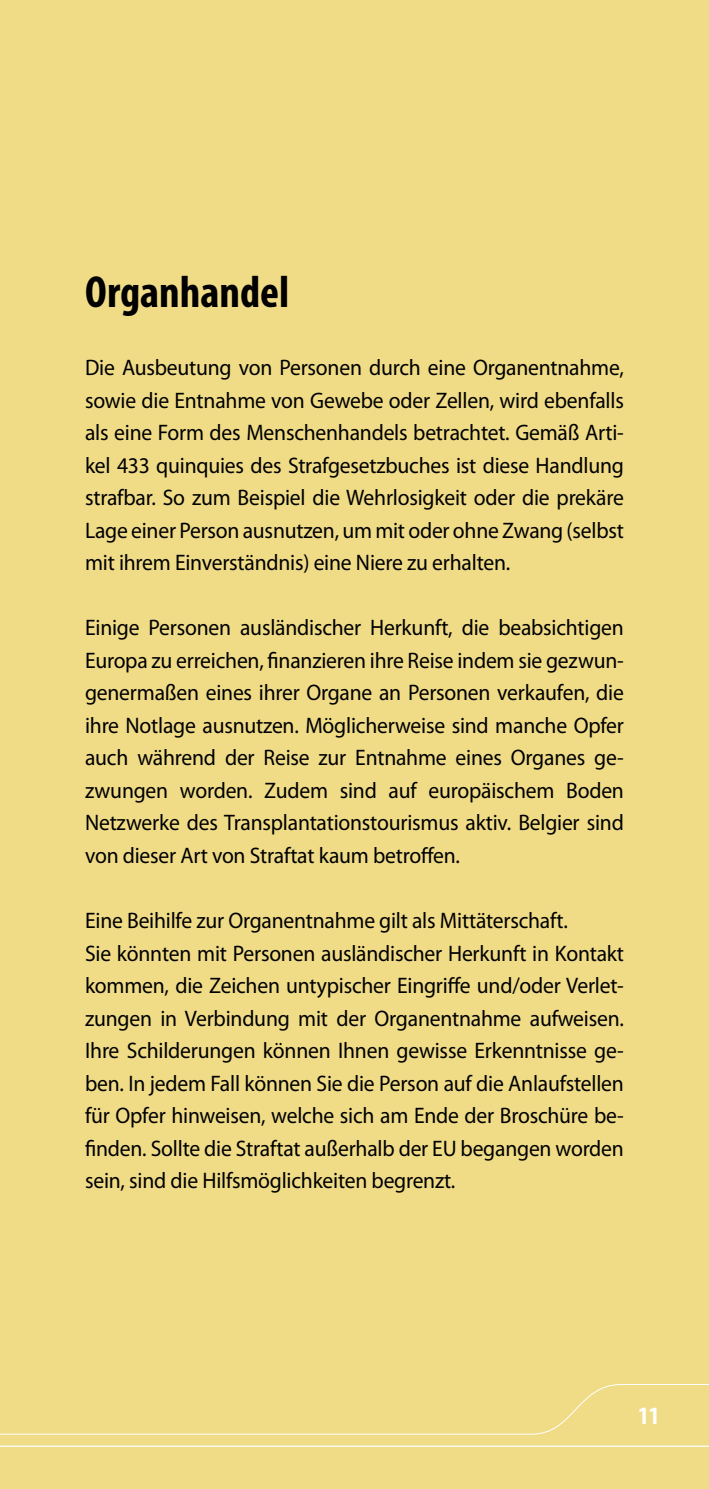
<style>
.page{position:relative;width:709px;height:1489px;background:#fff}
.page>*{position:absolute;margin:0;border:0;box-sizing:border-box;transform-origin:0 0}
.t1{font:700 condensed 45px "Myriad Pro";color:#000}
.t2{font:700 condensed 25px "Myriad Pro";color:#fff}
.t3{font:22.5px/32.5px "Myriad Pro";letter-spacing:-.01em;color:#000;text-align:justify;scale:.96 1}
</style>
<div class="page">
<div style="left:0;top:0;width:709px;height:1488px;background:#f0dc87"></div>
<hr style="left:0;top:1445px;width:709px;height:1px;background:#fff">
<svg style="left:0;top:1384px;width:709px;height:50px"></svg>
<h1 class="t1" style="left:85px;top:263px;width:206px">Organhandel</h1>
<p class="t3" style="left:85px;top:351px;width:563px">Die Ausbeutung von Personen durch eine Organentnahme, sowie die Entnahme von Gewebe oder Zellen, wird ebenfalls als eine Form des Menschenhandels betrachtet. Gemäß Arti&shy;kel 433 quinquies des Strafgesetzbuches ist diese Handlung strafbar. So zum Beispiel die Wehrlosigkeit oder die prekäre Lage einer Person ausnutzen, um mit oder ohne Zwang (selbst mit ihrem Einverständnis) eine Niere zu erhalten.</p>
<p class="t3" style="left:85px;top:611px;width:563px">Einige Personen ausländischer Herkunft, die beabsichtigen Europa zu erreichen, finanzieren ihre Reise indem sie gezwun&shy;genermaßen eines ihrer Organe an Personen verkaufen, die ihre Notlage ausnutzen. Möglicherweise sind manche Opfer auch während der Reise zur Entnahme eines Organes ge&shy;zwungen worden. Zudem sind auf europäischem Boden Netzwerke des Transplantationstourismus aktiv. Belgier sind von dieser Art von Straftat kaum betroffen.</p>
<p class="t3" style="left:85px;top:903px;width:563px;text-align:left">Eine Beihilfe zur Organentnahme gilt als Mittäterschaft.<br>Sie könnten mit Personen ausländischer Herkunft in Kontakt kommen, die Zeichen untypischer Eingriffe und/oder Verlet&shy;zungen in Verbindung mit der Organentnahme aufweisen.<br>Ihre Schilderungen können Ihnen gewisse Erkenntnisse ge&shy;ben. In jedem Fall können Sie die Person auf die Anlaufstellen für Opfer hinweisen, welche sich am Ende der Broschüre be&shy;finden. Sollte die Straftat außerhalb der EU begangen worden sein, sind die Hilfsmöglichkeiten begrenzt.</p>
<p class="t2" style="left:638px;top:1400px;width:23px">11</p>
</div>
